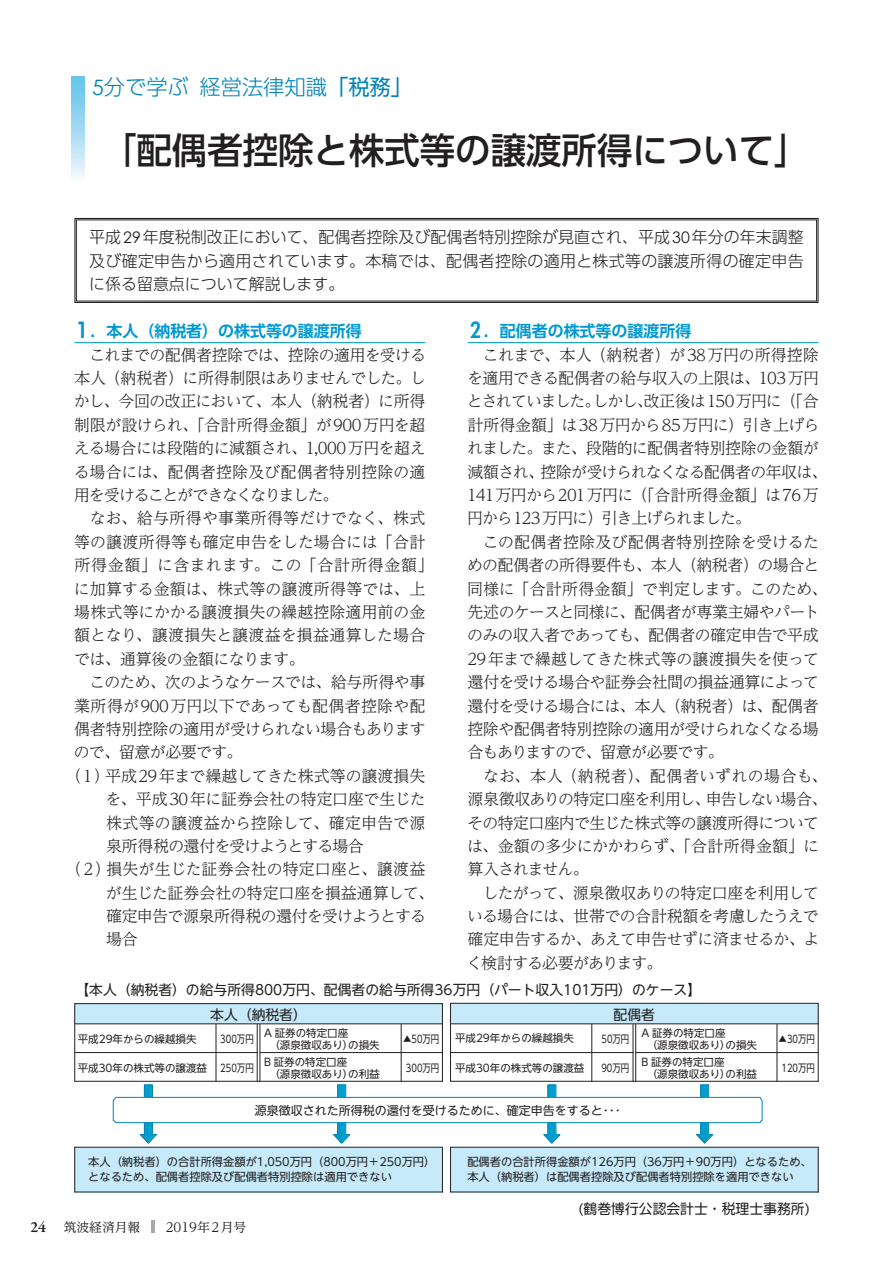
<style>
.page{position:relative;width:893px;height:1263px;background:#fff}
.page>*{position:absolute;margin:0;border:0;box-sizing:border-box;transform-origin:0 0}
.t1{font:500 36.15px "UD Shin Go Pro";color:#231f20}
.t2{font:300 21.3px "UD Shin Go Pro";color:#0083b6}
.t3{font:300 15.9px/23.4px "UD Reimin Pro";letter-spacing:-.02em;color:#231f20}
.t4{font:300 15.9px/23.4px "UD Reimin Pro";letter-spacing:.005em;color:#231f20}
.t5{font:300 15.9px/23.4px "UD Shin Go Pro";letter-spacing:.02em;color:#231f20;text-align:justify}
.t6{font:300 15.9px "UD Reimin Pro";letter-spacing:-.04em;color:#231f20}
.t7{font:700 15.9px "UD Shin Go Pro De";color:#0099d1}
.t8{font:300 15.9px "UD Reimin Pro";letter-spacing:-.045em;color:#231f20}
.t9{font:300 15.9px "UD Reimin Pro";letter-spacing:-.055em;color:#231f20}
.t10{font:13.8px/24.3px "UD Shin Go NT Pr 6";color:#231f20}
.t11{font:13.8px "Soft Go Std";color:#231f20}
.t12{font:12.75px "UD Reimin Pr 6 N";color:#231f20}
.t13{font:12px "UD Shin Go NT Pr 6";color:#231f20}
.t14{font:11.25px/15px "UD Shin Go NT Pr 6";color:#231f20}
.t15{font:10.5px/12px "UD Shin Go NT Pr 6";color:#231f20}
.t16{font:10.5px "UD Shin Go NT Pr 6";color:#231f20;scale:.8 1}
.s1{font-family:"Century Gothic";font-weight:400}
.s2{font-family:"Shin Go Pr 6 N";font-weight:400}
.s3{font-family:"Futurist";font-size:22.2px}
.s4{font-family:"Garamond Premr Pro";font-weight:600;font-size:15.9px}
</style>
<div class="page">
<hr style="left:151px;top:1220px;width:4px;height:13px;background:#a8a9ad">
<svg style="left:74px;top:217px;width:745px;height:86px"></svg>
<hr style="left:74px;top:342px;width:351px;height:1px;background:#0099d1">
<hr style="left:468px;top:342px;width:351px;height:1px;background:#0099d1">
<svg style="left:72px;top:77px;width:13px;height:101px"></svg>
<div style="left:74px;top:1003px;width:369px;height:21px;background:#c6eafa"></div>
<div style="left:74px;top:1147px;width:369px;height:45px;background:#c6eafa"></div>
<div style="left:450px;top:1147px;width:369px;height:45px;background:#c6eafa"></div>
<hr style="left:75px;top:1003px;width:367px;height:1px;background:#231f20">
<hr style="left:75px;top:1023px;width:367px;height:1px;background:#231f20">
<hr style="left:75px;top:1052px;width:182px;height:1px;background:#231f20">
<hr style="left:75px;top:1081px;width:367px;height:1px;background:#231f20">
<hr style="left:74px;top:1004px;width:1px;height:77px;background:#231f20">
<hr style="left:75px;top:1147px;width:367px;height:1px;background:#231f20">
<hr style="left:75px;top:1191px;width:367px;height:1px;background:#231f20">
<hr style="left:74px;top:1147px;width:1px;height:45px;background:#231f20">
<hr style="left:442px;top:1148px;width:1px;height:44px;background:#231f20">
<hr style="left:450px;top:1147px;width:1px;height:45px;background:#231f20">
<hr style="left:818px;top:1148px;width:1px;height:44px;background:#231f20">
<hr style="left:451px;top:1147px;width:367px;height:1px;background:#231f20">
<hr style="left:451px;top:1191px;width:367px;height:1px;background:#231f20">
<svg style="left:113px;top:1002px;width:706px;height:142px"></svg>
<h2 class="t2" style="left:92px;top:70px;width:322px"><span class="s1">5</span>分で学ぶ経営法律知識<span class="s2">「税務」</span></h2>
<h1 class="t1" style="left:101px;top:121px;width:710px">「配偶者控除と株式等の譲渡所得について」</h1>
<p class="t5" style="left:89px;top:225px;width:716px">平成<span class="s1">29</span>年度税制改正において、配偶者控除及び配偶者特別控除が見直され、平成<span class="s1">30</span>年分の年末調整及び確定申告から適用されています。本稿では、配偶者控除の適用と株式等の譲渡所得の確定申告に係る留意点について解説します。</p>
<p class="t7" style="left:470px;top:318px;width:222px"><span class="s3">2</span> ．配偶者の株式等の譲渡所得</p>
<p class="t3" style="left:467px;top:342px;width:362px;text-indent:16px">これまで、本人（納税者）が38万円の所得控除を適用できる配偶者の給与収入の上限は、103万円とされていました。しかし、改正後は150万円に（「合計所得金額」は38万円から85万円に）引き上げられました。また、段階的に配偶者特別控除の金額が減額され、控除が受けられなくなる配偶者の年収は、<br>141万円から201万円に（「合計所得金額」は76万円から123 万円に）引き上げられました。</p>
<p class="t3" style="left:467px;top:529px;width:362px;text-indent:16px">この配偶者控除及び配偶者特別控除を受けるための配偶者の所得要件も、本人（納税者）の場合と同様に「合計所得金額」で判定します。このため、先述のケースと同様に、配偶者が専業主婦やパートのみの収入者であっても、配偶者の確定申告で平成<br>29年まで繰越してきた株式等の譲渡損失を使って還付を受ける場合や証券会社間の損益通算によって還付を受ける場合には、本人（納税者）は、配偶者控除や配偶者特別控除の適用が受けられなくなる場合もありますので、留意が必要です。</p>
<p class="t3" style="left:467px;top:763px;width:362px;text-indent:16px">なお、本人（納税者）、配偶者いずれの場合も、源泉徴収ありの特定口座を利用し、申告しない場合、その特定口座内で生じた株式等の譲渡所得については、金額の多少にかかわらず、「合計所得金額」に算入されません。</p>
<p class="t3" style="left:467px;top:880px;width:354px;text-align:justify;text-indent:16px">したがって、源泉徴収ありの特定口座を利用している場合には、世帯での合計税額を考慮したうえで確定申告するか、あえて申告せずに済ませるか、よく検討する必要があります。</p>
<p class="t7" style="left:77px;top:318px;width:286px"><span class="s3">1</span> ．本人（納税者）の株式等の譲渡所得</p>
<p class="t3" style="left:74px;top:342px;width:354px;text-align:justify;text-indent:16px">これまでの配偶者控除では、控除の適用を受ける本人（納税者）に所得制限はありませんでした。しかし、今回の改正において、本人（納税者）に所得制限が設けられ、「合計所得金額」が900万円を超える場合には段階的に減額され、1,000万円を超える場合には、配偶者控除及び配偶者特別控除の適用を受けることができなくなりました。</p>
<p class="t4" style="left:74px;top:506px;width:361px;text-indent:16px">なお、給与所得や事業所得等だけでなく、株式等の譲渡所得等も確定申告をした場合には「合計所得金額」に含まれます。この「合計所得金額」に加算する金額は、株式等の譲渡所得等では、上場株式等にかかる譲渡損失の繰越控除適用前の金額となり、譲渡損失と譲渡益を損益通算した場合では、通算後の金額になります。</p>
<p class="t8" style="left:90px;top:669px;width:337px">このため、次のようなケースでは、給与所得や事</p>
<p class="t4" style="left:74px;top:693px;width:353px">業所得が900万円以下であっても配偶者控除や配</p>
<p class="t6" style="left:74px;top:716px;width:353px">偶者特別控除の適用が受けられない場合もあります</p>
<p class="t6" style="left:74px;top:739px;width:170px">ので、留意が必要です。</p>
<p class="t3" style="left:66px;top:763px;width:361px">（１）平成29年まで繰越してきた株式等の譲渡損失</p>
<p class="t3" style="left:106px;top:787px;width:322px">を、平成30年に証券会社の特定口座で生じた</p>
<p class="t4" style="left:106px;top:810px;width:321px">株式等の譲渡益から控除して、確定申告で源</p>
<p class="t9" style="left:106px;top:833px;width:259px">泉所得税の還付を受けようとする場合</p>
<p class="t4" style="left:66px;top:857px;width:361px">（２）損失が生じた証券会社の特定口座と、譲渡益</p>
<p class="t3" style="left:106px;top:880px;width:330px">が生じた証券会社の特定口座を損益通算して、</p>
<p class="t6" style="left:106px;top:903px;width:321px">確定申告で源泉所得税の還付を受けようとする</p>
<p class="t3" style="left:106px;top:927px;width:33px">場合</p>
<p class="t10" style="left:210px;top:977px;width:492px;text-indent:-135px">【本人（納税者）の給与所得800万円、配偶者の給与所得36万円（パート収入101万円）のケース】本人（納税者）</p>
<p class="t10" style="left:614px;top:1002px;width:43px">配偶者</p>
<p class="t15" style="left:264px;top:1026px;width:117px">A 証券の特定口座<br>　（源泉徴収あり）の損失</p>
<p class="t15" style="left:455px;top:1032px;width:120px">平成29年からの繰越損失</p>
<p class="t15" style="left:641px;top:1026px;width:117px">A 証券の特定口座<br>　（源泉徴収あり）の損失</p>
<p class="t15" style="left:78px;top:1032px;width:120px">平成29年からの繰越損失</p>
<p class="t16" style="left:220px;top:1030px;width:43px">300万円</p>
<p class="t16" style="left:403px;top:1030px;width:47px">▲50万円</p>
<p class="t16" style="left:601px;top:1030px;width:36px">50万円</p>
<p class="t16" style="left:779px;top:1030px;width:47px">▲30万円</p>
<p class="t15" style="left:264px;top:1056px;width:117px">B 証券の特定口座<br>　（源泉徴収あり）の利益</p>
<p class="t15" style="left:455px;top:1061px;width:131px">平成30年の株式等の譲渡益</p>
<p class="t15" style="left:641px;top:1056px;width:117px">B 証券の特定口座<br>　（源泉徴収あり）の利益</p>
<p class="t13" style="left:255px;top:1101px;width:368px">源泉徴収された所得税の還付を受けるために、確定申告をすると･･･</p>
<p class="t15" style="left:78px;top:1062px;width:131px">平成30年の株式等の譲渡益</p>
<p class="t16" style="left:220px;top:1059px;width:43px">250万円</p>
<p class="t16" style="left:406px;top:1059px;width:43px">300万円</p>
<p class="t16" style="left:601px;top:1059px;width:36px">90万円</p>
<p class="t16" style="left:781px;top:1059px;width:43px">120万円</p>
<p class="t14" style="left:88px;top:1154px;width:349px">本人（納税者）の合計所得金額が1,050万円（800万円＋250万円）となるため、配偶者控除及び配偶者特別控除は適用できない</p>
<p class="t14" style="left:467px;top:1154px;width:346px">配偶者の合計所得金額が126万円（36万円＋90万円）となるため、本人（納税者）は配偶者控除及び配偶者特別控除を適用できない</p>
<p class="t11" style="left:578px;top:1199px;width:233px">(鶴巻博行公認会計士・税理士事務所)</p>
<p class="t12" style="left:30px;top:1216px;width:217px"><span class="s4">24</span> 筑波経済月報　　2019年 2月号</p>
</div>
